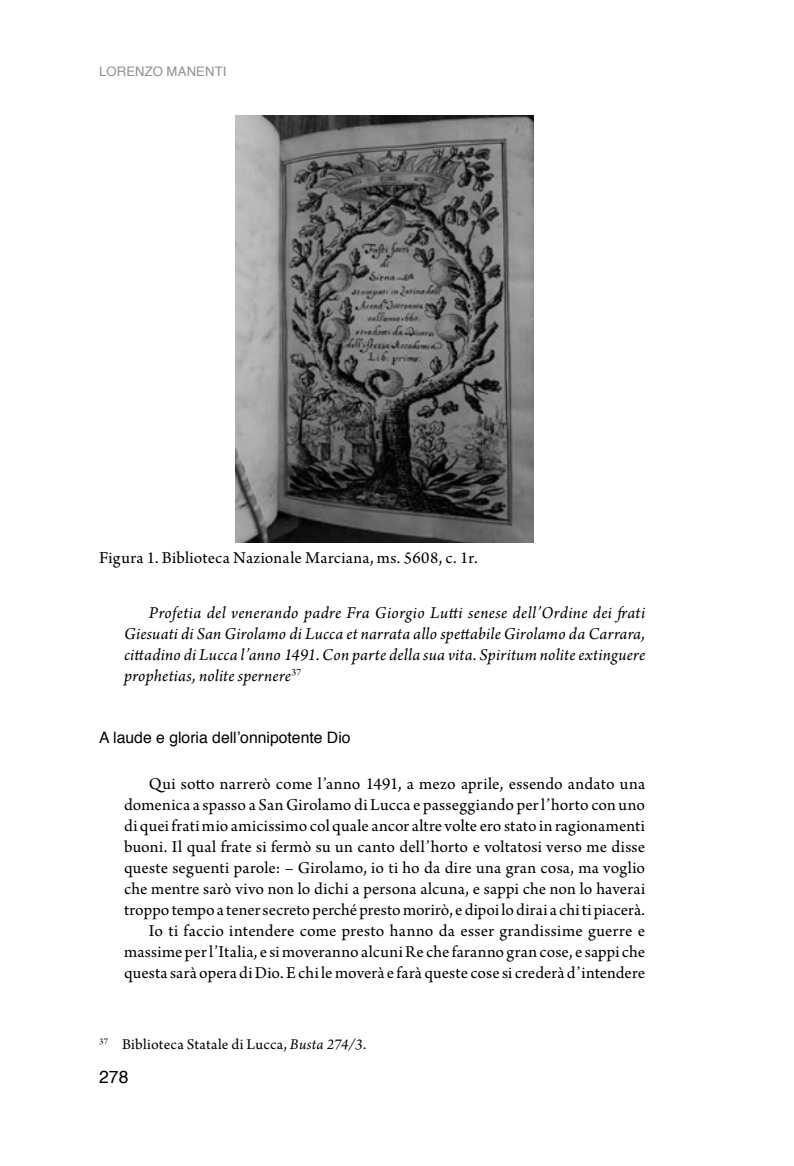
<style>
.page{position:relative;width:794px;height:1166px;background:#fff}
.page>*{position:absolute;margin:0;border:0;box-sizing:border-box;transform-origin:0 0}
.t1{font:17.5px/21px "Arno Pro";letter-spacing:.01em;color:#000;text-align:right}
.t2{font:italic 17.5px/21px "Arno Pro";letter-spacing:.015em;color:#000;text-align:justify}
.t3{font:17.5px "Helvetica";color:#000}
.t4{font:15.75px "Arno Pro";letter-spacing:.015em;color:#000}
.t5{font:15.75px "Helvetica";color:#000}
.t6{font:13.12px "Helvetica";letter-spacing:.005em;color:#919191}
.s1{font-style:normal}
.s2{font-style:italic}
</style>
<div class="page">
<img style="left:235px;top:116px;width:299px;height:426px">
<p class="t6" style="left:99px;top:61px;width:114px">Lorenzo Man enti</p>
<p class="t1" style="left:99px;top:548px;width:380px">Figura 1. Biblioteca Nazionale Marciana, ms. 5608, c. 1r.</p>
<p class="t2" style="left:124px;top:603px;width:522px;text-indent:25px">Profetia del venerando padre Fra Giorgio Lutti senese dell’Ordine dei frati Giesuati di San Girolamo di Lucca et narrata allo spettabile Girolamo da Carrara, cittadino di Lucca l’anno 1491<span class="s1">.</span> Con parte della sua vita<span class="s1">.</span> Spiritum nolite extinguere prophetias, nolite spernere<sup>37</sup></p>
<p class="t5" style="left:99px;top:725px;width:253px">A laude e gloria dell’onnipotente Dio</p>
<p class="t1" style="left:124px;top:774px;width:522px">Qui sotto narrerò come l’anno 1491, a mezo aprile, essendo andato una domenica a spasso a San Girolamo di Lucca e passeggiando per l’horto con uno di quei frati mio amicissimo col quale ancor altre volte ero stato in ragionamenti buoni. Il qual frate si fermò su un canto dell’horto e voltatosi verso me disse queste seguenti parole: – Girolamo, io ti ho da dire una gran cosa, ma voglio che mentre sarò vivo non lo dichi a persona alcuna, e sappi che non lo haverai troppo tempo a tener secreto perché presto morirò, e dipoi lo dirai a chi ti piacerà.<br>Io ti faccio intendere come presto hanno da esser grandissime guerre e massime per l’Italia, e si moveranno alcuni Re che faranno gran cose, e sappi che questa sarà opera di Dio. E chi le moverà e farà queste cose si crederà d’intendere</p>
<p class="t4" style="left:99px;top:1035px;width:269px"><sup>37</sup> Biblioteca Statale di Lucca, <span class="s2">Busta 274/3</span>.</p>
<p class="t3" style="left:99px;top:1063px;width:31px">278</p>
</div>
